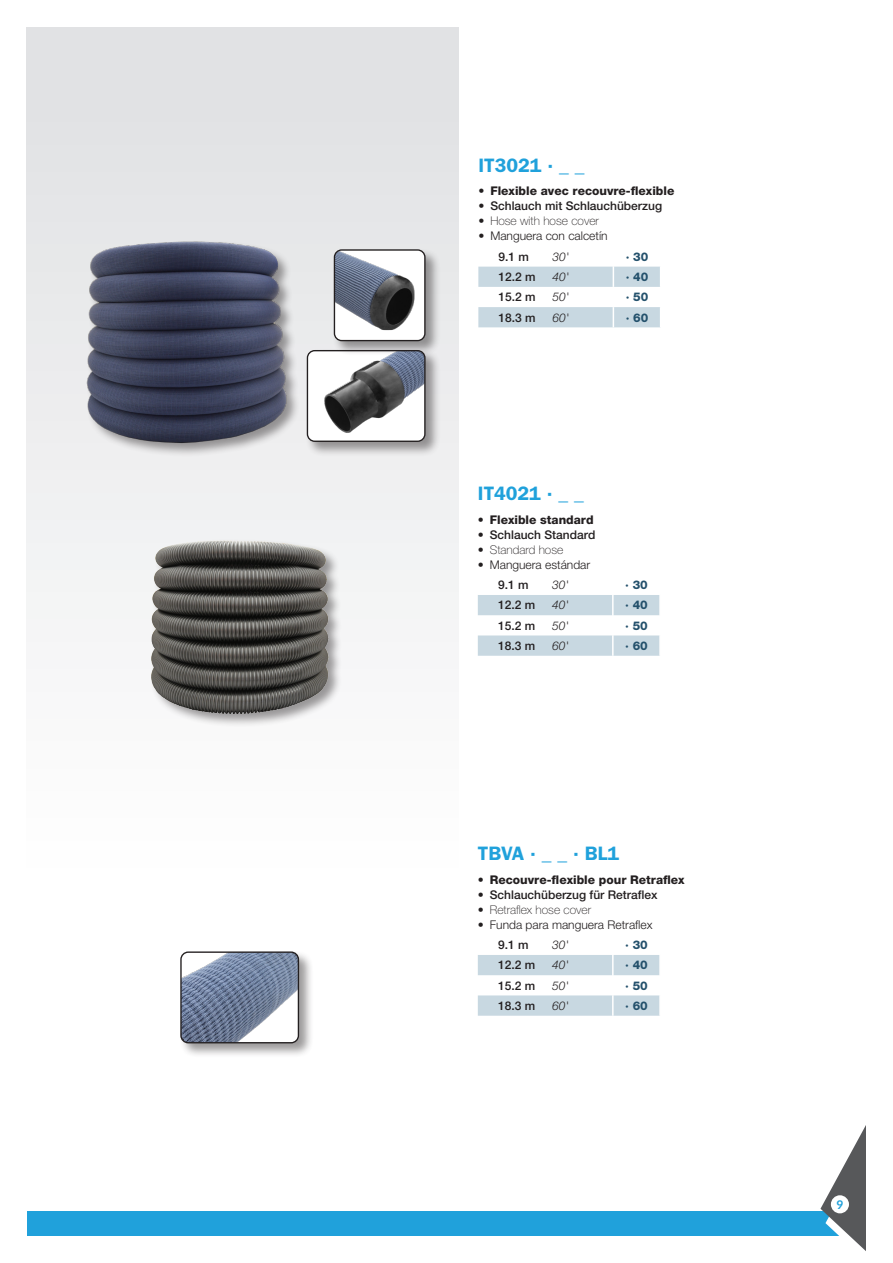
<style>
.page{position:relative;width:893px;height:1263px;background:#fff}
.page>*{position:absolute;margin:0;border:0;box-sizing:border-box;transform-origin:0 0}
.Code_gros{font:600 19.5px "ITC Franklin Gothic Std";color:#20a1db}
.code_attribut{font:500 12px "Helvetica Neue LT Std";color:#231f20}
.t1{font:800 12px "Helvetica Neue LT Std";color:#231f20}
.t2{font:300 12px "Helvetica Neue LT Std";color:#231f20}
.t3{font:100 12px "Helvetica Neue LT Std";color:#231f20}
.code_attribut-2{font:italic 300 12px "Helvetica Neue LT Std";color:#231f20}
.code_attribut_-_valu{font:800 12px "Helvetica Neue LT Std";color:#24516c}
.t4{font:700 12px "Aleo";color:#20a1db}
</style>
<div class="page">
<div style="left:27px;top:1211px;width:839px;height:25px;background:#20a1db"></div>
<svg style="left:820px;top:1125px;width:46px;height:126px"></svg>
<div style="left:831px;top:1195px;width:18px;height:18px;background:#fff;border-radius:50%"></div>
<div style="left:27px;top:27px;width:432px;height:1152px;background:linear-gradient(to bottom,#e1e2e4,#fff)"></div>
<div style="left:86px;top:240px;width:215px;height:217px;background:#231f20;opacity:.45"></div>
<img style="left:83px;top:236px;width:206px;height:210px">
<div style="left:305px;top:348px;width:135px;height:109px;background:#231f20;opacity:.45"></div>
<div style="left:307px;top:351px;width:118px;height:90px;background:#fff;border-radius:7px"></div>
<img style="left:311px;top:352px;width:113px;height:85px">
<div style="left:307px;top:350px;width:119px;height:92px;border:1px solid #231f20;border-radius:7px"></div>
<div style="left:179px;top:950px;width:135px;height:108px;background:#231f20;opacity:.45"></div>
<img style="left:181px;top:952px;width:117px;height:91px">
<div style="left:180px;top:951px;width:119px;height:92px;border:1px solid #231f20;border-radius:7px"></div>
<div style="left:332px;top:248px;width:108px;height:108px;background:#231f20;opacity:.45"></div>
<div style="left:334px;top:250px;width:91px;height:91px;background:#fff;border-radius:7px"></div>
<img style="left:334px;top:250px;width:81px;height:80px">
<div style="left:334px;top:249px;width:92px;height:92px;border:1px solid #231f20;border-radius:7px"></div>
<div style="left:150px;top:539px;width:192px;height:189px;background:#231f20;opacity:.45"></div>
<img style="left:151px;top:540px;width:177px;height:173px">
<svg style="left:478px;top:266px;width:182px;height:61px"></svg>
<svg style="left:478px;top:595px;width:181px;height:61px"></svg>
<hr style="left:612px;top:595px;width:2px;height:20px;background:#fff">
<hr style="left:612px;top:615px;width:2px;height:20px;background:#fff">
<hr style="left:612px;top:635px;width:2px;height:21px;background:#fff">
<svg style="left:478px;top:955px;width:181px;height:61px"></svg>
<hr style="left:612px;top:955px;width:2px;height:20px;background:#fff">
<hr style="left:612px;top:975px;width:2px;height:20px;background:#fff">
<hr style="left:612px;top:995px;width:2px;height:21px;background:#fff">
<p class="Code_gros" style="left:478px;top:154px;width:108px">IT3021 ∙ _ _</p>
<p class="t1" style="left:478px;top:184px;width:197px">• Flexible avec recouvre-flexible</p>
<p class="code_attribut" style="left:478px;top:199px;width:185px">• Schlauch mit Schlauchüberzug</p>
<p class="t3" style="left:478px;top:214px;width:122px">• Hose with hose cover</p>
<p class="t2" style="left:478px;top:229px;width:131px">• Manguera con calcetín</p>
<p class="code_attribut" style="left:499px;top:249px;width:32px">9.1 m</p>
<p class="code_attribut-2" style="left:553px;top:249px;width:18px">30'</p>
<p class="code_attribut_-_valu" style="left:626px;top:249px;width:24px">∙ 30</p>
<p class="code_attribut" style="left:499px;top:270px;width:39px">12.2 m</p>
<p class="code_attribut-2" style="left:553px;top:270px;width:18px">40'</p>
<p class="code_attribut_-_valu" style="left:626px;top:270px;width:24px">∙ 40</p>
<p class="code_attribut" style="left:499px;top:290px;width:39px">15.2 m</p>
<p class="code_attribut-2" style="left:553px;top:290px;width:18px">50'</p>
<p class="code_attribut_-_valu" style="left:626px;top:290px;width:24px">∙ 50</p>
<p class="code_attribut" style="left:499px;top:310px;width:39px">18.3 m</p>
<p class="code_attribut-2" style="left:553px;top:310px;width:18px">60'</p>
<p class="code_attribut_-_valu" style="left:626px;top:310px;width:24px">∙ 60</p>
<p class="Code_gros" style="left:478px;top:482px;width:108px">IT4021 ∙ _ _</p>
<p class="t1" style="left:478px;top:512px;width:117px">• Flexible standard</p>
<p class="code_attribut" style="left:478px;top:527px;width:119px">• Schlauch Standard</p>
<p class="t3" style="left:478px;top:543px;width:87px">• Standard hose</p>
<p class="t2" style="left:478px;top:557px;width:114px">• Manguera estándar</p>
<p class="code_attribut" style="left:498px;top:578px;width:32px">9.1 m</p>
<p class="code_attribut-2" style="left:552px;top:578px;width:18px">30'</p>
<p class="code_attribut_-_valu" style="left:625px;top:578px;width:24px">∙ 30</p>
<p class="code_attribut" style="left:498px;top:598px;width:39px">12.2 m</p>
<p class="code_attribut-2" style="left:552px;top:598px;width:18px">40'</p>
<p class="code_attribut_-_valu" style="left:625px;top:598px;width:24px">∙ 40</p>
<p class="code_attribut" style="left:498px;top:618px;width:39px">15.2 m</p>
<p class="code_attribut-2" style="left:552px;top:618px;width:18px">50'</p>
<p class="code_attribut_-_valu" style="left:625px;top:618px;width:24px">∙ 50</p>
<p class="code_attribut" style="left:498px;top:638px;width:39px">18.3 m</p>
<p class="code_attribut-2" style="left:552px;top:638px;width:18px">60'</p>
<p class="code_attribut_-_valu" style="left:625px;top:638px;width:24px">∙ 60</p>
<p class="Code_gros" style="left:478px;top:842px;width:143px">TBVA · _ _ · BL1</p>
<p class="t1" style="left:478px;top:872px;width:208px">• Recouvre-flexible pour Retraflex</p>
<p class="code_attribut" style="left:478px;top:887px;width:181px">• Schlauchüberzug für Retraflex</p>
<p class="t3" style="left:478px;top:902px;width:115px">• Retraflex hose cover</p>
<p class="t2" style="left:478px;top:917px;width:176px">• Funda para manguera Retraflex</p>
<p class="code_attribut" style="left:498px;top:938px;width:32px">9.1 m</p>
<p class="code_attribut-2" style="left:552px;top:938px;width:18px">30'</p>
<p class="code_attribut_-_valu" style="left:625px;top:938px;width:24px">∙ 30</p>
<p class="code_attribut" style="left:498px;top:958px;width:39px">12.2 m</p>
<p class="code_attribut-2" style="left:552px;top:958px;width:18px">40'</p>
<p class="code_attribut_-_valu" style="left:625px;top:958px;width:24px">∙ 40</p>
<p class="code_attribut" style="left:498px;top:978px;width:39px">15.2 m</p>
<p class="code_attribut-2" style="left:552px;top:978px;width:18px">50'</p>
<p class="code_attribut_-_valu" style="left:625px;top:978px;width:24px">∙ 50</p>
<p class="code_attribut" style="left:498px;top:998px;width:39px">18.3 m</p>
<p class="code_attribut-2" style="left:552px;top:998px;width:18px">60'</p>
<p class="code_attribut_-_valu" style="left:625px;top:998px;width:24px">∙ 60</p>
<p class="t4" style="left:837px;top:1198px;width:8px">9</p>
</div>
